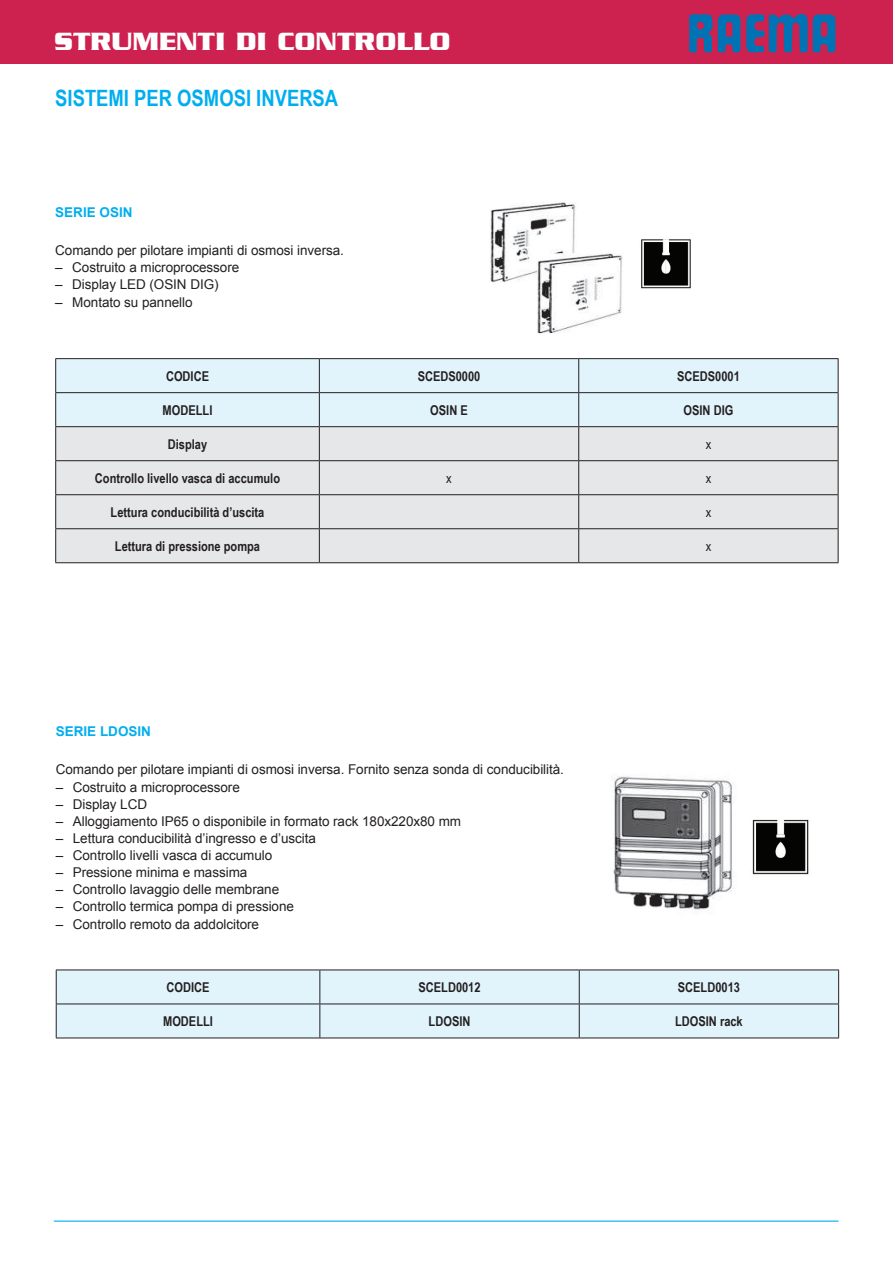
<style>
.page{position:relative;width:893px;height:1263px;background:#fff}
.page>*{position:absolute;margin:0;border:0;box-sizing:border-box;transform-origin:0 0}
.t1{font:700 27px "Serpentine";color:#fff}
.titoletti_15{font:700 22.5px "Arial Narrow";color:#00aeef}
.testo_9_nero{font:13.5px "Arial";letter-spacing:-.005em;color:#231f20}
.testo_9_nero-2{font:700 13.5px "Arial Narrow";color:#231f20}
.testo_9_nero-3{font:700 13.5px "Arial";color:#00aeef}
.testo_9_nero-4{font:13.5px "Arial Narrow";color:#231f20}
</style>
<div class="page">
<hr style="left:54px;top:1220px;width:784px;height:2px;background:#00aeef">
<div style="left:56px;top:359px;width:782px;height:67px;background:#e1f4fc"></div>
<div style="left:56px;top:427px;width:782px;height:135px;background:#e6e7e9"></div>
<hr style="left:55px;top:358px;width:264px;height:1px;background:#231f20">
<hr style="left:55px;top:359px;width:1px;height:33px;background:#231f20">
<hr style="left:319px;top:358px;width:260px;height:1px;background:#231f20">
<hr style="left:319px;top:359px;width:1px;height:33px;background:#231f20">
<hr style="left:579px;top:358px;width:259px;height:1px;background:#231f20">
<hr style="left:578px;top:359px;width:1px;height:33px;background:#231f20">
<hr style="left:838px;top:359px;width:1px;height:33px;background:#231f20">
<hr style="left:55px;top:392px;width:264px;height:1px;background:#231f20">
<hr style="left:55px;top:393px;width:1px;height:33px;background:#231f20">
<hr style="left:319px;top:392px;width:260px;height:1px;background:#231f20">
<hr style="left:319px;top:393px;width:1px;height:33px;background:#231f20">
<hr style="left:579px;top:392px;width:259px;height:1px;background:#231f20">
<hr style="left:578px;top:393px;width:1px;height:33px;background:#231f20">
<hr style="left:838px;top:393px;width:1px;height:33px;background:#231f20">
<hr style="left:55px;top:426px;width:264px;height:1px;background:#231f20">
<hr style="left:55px;top:427px;width:1px;height:33px;background:#231f20">
<hr style="left:319px;top:426px;width:260px;height:1px;background:#231f20">
<hr style="left:319px;top:427px;width:1px;height:33px;background:#231f20">
<hr style="left:579px;top:426px;width:259px;height:1px;background:#231f20">
<hr style="left:578px;top:427px;width:1px;height:33px;background:#231f20">
<hr style="left:838px;top:427px;width:1px;height:33px;background:#231f20">
<hr style="left:55px;top:460px;width:264px;height:1px;background:#231f20">
<hr style="left:55px;top:461px;width:1px;height:33px;background:#231f20">
<hr style="left:319px;top:460px;width:260px;height:1px;background:#231f20">
<hr style="left:319px;top:461px;width:1px;height:33px;background:#231f20">
<hr style="left:579px;top:460px;width:259px;height:1px;background:#231f20">
<hr style="left:578px;top:461px;width:1px;height:33px;background:#231f20">
<hr style="left:838px;top:461px;width:1px;height:33px;background:#231f20">
<hr style="left:55px;top:494px;width:264px;height:1px;background:#231f20">
<hr style="left:55px;top:495px;width:1px;height:33px;background:#231f20">
<hr style="left:319px;top:494px;width:260px;height:1px;background:#231f20">
<hr style="left:319px;top:495px;width:1px;height:33px;background:#231f20">
<hr style="left:579px;top:494px;width:259px;height:1px;background:#231f20">
<hr style="left:578px;top:495px;width:1px;height:33px;background:#231f20">
<hr style="left:838px;top:495px;width:1px;height:33px;background:#231f20">
<hr style="left:55px;top:528px;width:264px;height:1px;background:#231f20">
<hr style="left:55px;top:529px;width:1px;height:33px;background:#231f20">
<hr style="left:319px;top:528px;width:260px;height:1px;background:#231f20">
<hr style="left:319px;top:529px;width:1px;height:33px;background:#231f20">
<hr style="left:579px;top:528px;width:259px;height:1px;background:#231f20">
<hr style="left:578px;top:529px;width:1px;height:33px;background:#231f20">
<hr style="left:838px;top:529px;width:1px;height:33px;background:#231f20">
<hr style="left:55px;top:562px;width:264px;height:1px;background:#231f20">
<hr style="left:319px;top:562px;width:260px;height:1px;background:#231f20">
<hr style="left:579px;top:562px;width:259px;height:1px;background:#231f20">
<img style="left:490px;top:202px;width:201px;height:132px">
<div style="left:57px;top:970px;width:781px;height:67px;background:#e1f4fc"></div>
<hr style="left:56px;top:969px;width:264px;height:1px;background:#231f20">
<hr style="left:56px;top:970px;width:1px;height:33px;background:#231f20">
<hr style="left:320px;top:969px;width:259px;height:1px;background:#231f20">
<hr style="left:319px;top:970px;width:1px;height:33px;background:#231f20">
<hr style="left:579px;top:969px;width:260px;height:1px;background:#231f20">
<hr style="left:579px;top:970px;width:1px;height:33px;background:#231f20">
<hr style="left:838px;top:970px;width:1px;height:33px;background:#231f20">
<hr style="left:56px;top:1003px;width:264px;height:1px;background:#231f20">
<hr style="left:56px;top:1004px;width:1px;height:33px;background:#231f20">
<hr style="left:320px;top:1003px;width:259px;height:1px;background:#231f20">
<hr style="left:319px;top:1004px;width:1px;height:33px;background:#231f20">
<hr style="left:579px;top:1003px;width:260px;height:1px;background:#231f20">
<hr style="left:579px;top:1004px;width:1px;height:33px;background:#231f20">
<hr style="left:838px;top:1004px;width:1px;height:33px;background:#231f20">
<hr style="left:56px;top:1037px;width:264px;height:1px;background:#231f20">
<hr style="left:320px;top:1037px;width:259px;height:1px;background:#231f20">
<hr style="left:579px;top:1037px;width:260px;height:1px;background:#231f20">
<img style="left:611px;top:774px;width:198px;height:137px">
<div style="left:0;top:0;width:893px;height:64px;background:#cd214f"></div>
<img style="left:689px;top:13px;width:147px;height:40px">
<h1 class="t1" style="left:54px;top:26px;width:398px">STRUMENTI DI CONTROLLO</h1>
<p class="titoletti_15" style="left:55px;top:81px;width:284px">SISTEMI PER OSMOSI INVERSA</p>
<p class="testo_9_nero-3" style="left:55px;top:203px;width:79px">SERIE OSIN</p>
<p class="testo_9_nero" style="left:55px;top:242px;width:290px">Comando per pilotare impianti di osmosi inversa.</p>
<p class="testo_9_nero" style="left:55px;top:259px;width:186px">– Costruito a microprocessore</p>
<p class="testo_9_nero" style="left:55px;top:276px;width:165px">– Display LED (OSIN DIG)</p>
<p class="testo_9_nero" style="left:55px;top:293px;width:139px">– Montato su pannello</p>
<p class="testo_9_nero-2" style="left:166px;top:366px;width:45px">CODICE</p>
<p class="testo_9_nero-2" style="left:418px;top:366px;width:64px">SCEDS0000</p>
<p class="testo_9_nero-2" style="left:677px;top:366px;width:64px">SCEDS0001</p>
<p class="testo_9_nero-2" style="left:163px;top:400px;width:51px">MODELLI</p>
<p class="testo_9_nero-2" style="left:430px;top:400px;width:39px">OSIN E</p>
<p class="testo_9_nero-2" style="left:683px;top:400px;width:51px">OSIN DIG</p>
<p class="testo_9_nero-2" style="left:168px;top:434px;width:41px">Display</p>
<p class="testo_9_nero-4" style="left:706px;top:434px;width:7px">x</p>
<p class="testo_9_nero-2" style="left:95px;top:468px;width:187px">Controllo livello vasca di accumulo</p>
<p class="testo_9_nero-4" style="left:446px;top:468px;width:7px">x</p>
<p class="testo_9_nero-4" style="left:706px;top:468px;width:7px">x</p>
<p class="testo_9_nero-2" style="left:111px;top:502px;width:155px">Lettura conducibilità d’uscita</p>
<p class="testo_9_nero-4" style="left:706px;top:502px;width:7px">x</p>
<p class="testo_9_nero-2" style="left:115px;top:536px;width:147px">Lettura di pressione pompa</p>
<p class="testo_9_nero-4" style="left:706px;top:536px;width:7px">x</p>
<p class="testo_9_nero-3" style="left:56px;top:722px;width:97px">SERIE LDOSIN</p>
<p class="testo_9_nero" style="left:56px;top:761px;width:510px">Comando per pilotare impianti di osmosi inversa. Fornito senza sonda di conducibilità.</p>
<p class="testo_9_nero" style="left:56px;top:778px;width:186px">– Costruito a microprocessore</p>
<p class="testo_9_nero" style="left:56px;top:795px;width:93px">– Display LCD</p>
<p class="testo_9_nero" style="left:56px;top:812px;width:407px">– Alloggiamento IP65 o disponibile in formato rack 180x220x80 mm</p>
<p class="testo_9_nero" style="left:56px;top:829px;width:262px">– Lettura conducibilità d’ingresso e d’uscita</p>
<p class="testo_9_nero" style="left:56px;top:846px;width:218px">– Controllo livelli vasca di accumulo</p>
<p class="testo_9_nero" style="left:56px;top:864px;width:193px">– Pressione minima e massima</p>
<p class="testo_9_nero" style="left:56px;top:881px;width:225px">– Controllo lavaggio delle membrane</p>
<p class="testo_9_nero" style="left:56px;top:898px;width:240px">– Controllo termica pompa di pressione</p>
<p class="testo_9_nero" style="left:56px;top:915px;width:205px">– Controllo remoto da addolcitore</p>
<p class="testo_9_nero-2" style="left:167px;top:977px;width:45px">CODICE</p>
<p class="testo_9_nero-2" style="left:418px;top:977px;width:64px">SCELD0012</p>
<p class="testo_9_nero-2" style="left:678px;top:977px;width:64px">SCELD0013</p>
<p class="testo_9_nero-2" style="left:163px;top:1011px;width:51px">MODELLI</p>
<p class="testo_9_nero-2" style="left:429px;top:1011px;width:43px">LDOSIN</p>
<p class="testo_9_nero-2" style="left:675px;top:1011px;width:69px">LDOSIN rack</p>
</div>
